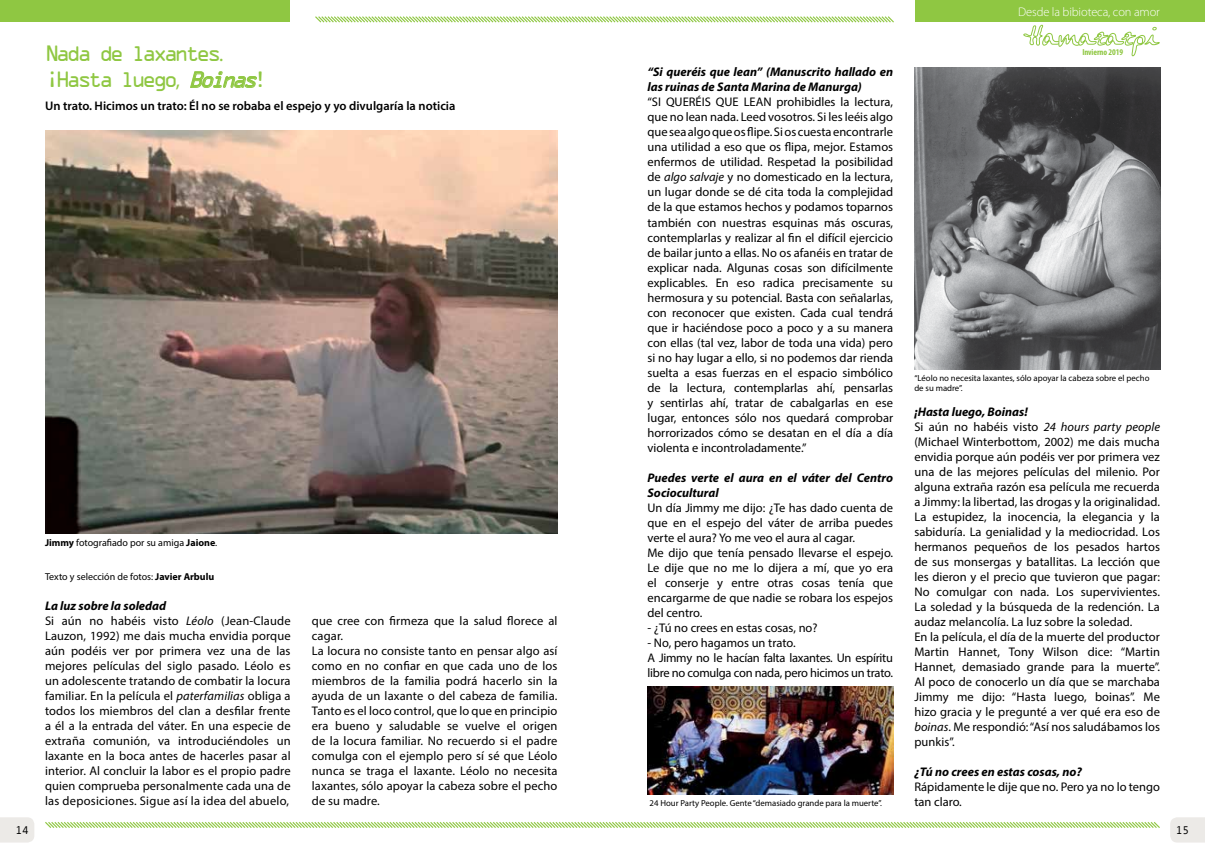
<style>
.page{position:relative;width:1205px;height:851px;background:#fff}
.page>*{position:absolute;margin:0;border:0;box-sizing:border-box;transform-origin:0 0}
.t1{font:20px/26.2px "OCRA Std";letter-spacing:-.18em;color:#8fc742}
.t2{font:12.5px/15px "Myriad Pro";letter-spacing:.005em;color:#000}
.t3{font:italic 700 12.5px/15px "Myriad Pro";color:#000}
.t4{font:12.5px/15px "Myriad Pro";letter-spacing:-.02em;color:#000}
.t5{font:600 12.5px "Myriad Pro";color:#000}
.t6{font:300 12.5px "Myriad Pro";letter-spacing:-.01em;color:#fff}
.t7{font:11.25px "Monotypecom";color:#000}
.t8{font:10px "Myriad Pro";color:#000}
.t9{font:8.75px/10.5px "Myriad Pro";color:#000}
.t10{font:700 condensed 8.75px "Myriad Pro";letter-spacing:-.01em;color:#8fc742}
.s1{font-family:"Myriad Pro"}
.s2{font-style:italic}
.s3{font-weight:700}
.s4{font-weight:700;font-style:italic}
</style>
<div class="page">
<div style="left:0;top:0;width:289px;height:21px;background:#8fc742"></div>
<svg style="left:45px;top:822px;width:1115px;height:6px"></svg>
<svg style="left:315px;top:16px;width:579px;height:7px"></svg>
<svg style="left:1023px;top:25px;width:136px;height:31px"></svg>
<div style="left:915px;top:0;width:290px;height:22px;background:#8fc742"></div>
<svg style="left:1170px;top:817px;width:35px;height:25px"></svg>
<svg style="left:0;top:817px;width:34px;height:25px"></svg>
<svg style="left:190px;top:72px;width:67px;height:16px"></svg>
<img style="left:45px;top:130px;width:512px;height:403px">
<img style="left:914px;top:68px;width:246px;height:301px">
<img style="left:647px;top:686px;width:246px;height:108px">
<h1 class="t1" style="left:45px;top:42px;width:224px">Nada de laxantes<span class="s1">. </span>¡Hasta luego<span class="s1">,</span> <span class="s2">Boinas</span>!</h1>
<p class="t5" style="left:45px;top:98px;width:412px">Un trato. Hicimos un trato: Él no se robaba el espejo y yo divulgaría la noticia</p>
<p class="t8" style="left:45px;top:536px;width:174px"><span class="s3">Jimmy</span> fotografiado por su amiga <span class="s3">Jaione</span>.</p>
<p class="t8" style="left:45px;top:570px;width:171px">Texto y selección de fotos: <span class="s3">Javier Arbulu</span></p>
<p class="t2" style="left:45px;top:598px;width:247px"><span class="s4">La luz sobre la soledad<br></span>Si aún no habéis visto <span class="s2">Léolo</span> (Jean-Claude Lauzon, 1992) me dais mucha envidia porque aún podéis ver por primera vez una de las mejores películas del siglo pasado. Léolo es un adolescente tratando de combatir la locura familiar. En la película el <span class="s2">paterfamilias</span> obliga a todos los miembros del clan a desfilar frente a él a la entrada del váter. En una especie de extraña comunión, va introduciéndoles un laxante en la boca antes de hacerles pasar al interior. Al concluir la labor es el propio padre quien comprueba personalmente cada una de las deposiciones. Sigue así la idea del abuelo,</p>
<p class="t2" style="left:312px;top:613px;width:247px">que cree con firmeza que la salud florece al cagar.<br>La locura no consiste tanto en pensar algo así como en no confiar en que cada uno de los miembros de la familia podrá hacerlo sin la ayuda de un laxante o del cabeza de familia.<br>Tanto es el loco control, que lo que en principio era bueno y saludable se vuelve el origen de la locura familiar. No recuerdo si el padre comulga con el ejemplo pero sí sé que Léolo nunca se traga el laxante. Léolo no necesita laxantes, sólo apoyar la cabeza sobre el pecho de su madre.</p>
<p class="t6" style="left:1018px;top:4px;width:143px">Desde la bibioteca, con amor</p>
<p class="t3" style="left:647px;top:64px;width:247px">“Si queréis que lean” (Manuscrito hallado en las ruinas de Santa Marina de Manurga)</p>
<p class="t2" style="left:647px;top:94px;width:247px;text-align:justify">“SI QUERÉIS QUE LEAN prohibidles la lectura, que no lean nada. Leed vosotros. Si les leéis algo que sea algo que os flipe. Si os cuesta encontrarle una utilidad a eso que os flipa, mejor. Estamos enfermos de utilidad. Respetad la posibilidad de <span class="s2">algo salvaje</span> y no domesticado en la lectura, un lugar donde se dé cita toda la complejidad de la que estamos hechos y podamos toparnos también con nuestras esquinas más oscuras, contemplarlas y realizar al fin el difícil ejercicio de bailar junto a ellas. No os afanéis en tratar de explicar nada. Algunas cosas son difícilmente explicables. En eso radica precisamente su hermosura y su potencial. Basta con señalarlas, con reconocer que existen. Cada cual tendrá que ir haciéndose poco a poco y a su manera con ellas (tal vez, labor de toda una vida) pero si no hay lugar a ello, si no podemos dar rienda suelta a esas fuerzas en el espacio simbólico de la lectura, contemplarlas ahí, pensarlas y sentirlas ahí, tratar de cabalgarlas en ese lugar, entonces sólo nos quedará comprobar horrorizados cómo se desatan en el día a día violenta e incontroladamente.”</p>
<p class="t3" style="left:647px;top:469px;width:247px">Puedes verte el aura en el váter del Centro<br>Sociocultural</p>
<p class="t2" style="left:647px;top:499px;width:247px">Un día Jimmy me dijo: ¿Te has dado cuenta de que en el espejo del váter de arriba puedes verte el aura? Yo me veo el aura al cagar.<br>Me dijo que tenía pensado llevarse el espejo.<br>Le dije que no me lo dijera a mí, que yo era el conserje y entre otras cosas tenía que encargarme de que nadie se robara los espejos del centro.</p>
<p class="t2" style="left:647px;top:619px;width:171px">- ¿Tú no crees en estas cosas, no?</p>
<p class="t4" style="left:647px;top:634px;width:247px">- No, pero hagamos un trato.<br>A Jimmy no le hacían falta laxantes. Un espíritu libre no comulga con nada, pero hicimos un trato.</p>
<p class="t10" style="left:1082px;top:46px;width:42px">Invierno 2019</p>
<p class="t9" style="left:914px;top:372px;width:237px">“Léolo no necesita laxantes, sólo apoyar la cabeza sobre el pecho de su madre”.</p>
<p class="t2" style="left:914px;top:404px;width:247px"><span class="s4">¡Hasta luego, Boinas!<br></span>Si aún no habéis visto <span class="s2">24 hours party people </span>(Michael Winterbottom, 2002) me dais mucha envidia porque aún podéis ver por primera vez una de las mejores películas del milenio. Por alguna extraña razón esa película me recuerda a Jimmy: la libertad, las drogas y la originalidad.<br>La estupidez, la inocencia, la elegancia y la sabiduría. La genialidad y la mediocridad. Los hermanos pequeños de los pesados hartos de sus monsergas y batallitas. La lección que les dieron y el precio que tuvieron que pagar:<br>No comulgar con nada. Los supervivientes.<br>La soledad y la búsqueda de la redención. La audaz melancolía. La luz sobre la soledad.<br>En la película, el día de la muerte del productor Martin Hannet, Tony Wilson dice: “Martin Hannet, demasiado grande para la muerte”.<br>Al poco de conocerlo un día que se marchaba Jimmy me dijo: “Hasta luego, boinas”. Me hizo gracia y le pregunté a ver qué era eso de <span class="s2">boinas</span>. Me respondió: “Así nos saludábamos los punkis”.</p>
<p class="t3" style="left:914px;top:764px;width:169px">¿Tú no crees en estas cosas, no?</p>
<p class="t2" style="left:914px;top:779px;width:247px">Rápidamente le dije que no. Pero ya no lo tengo</p>
<p class="t9" style="left:649px;top:797px;width:234px">24 Hour Party People. Gente “demasiado grande para la muerte”.</p>
<p class="t2" style="left:914px;top:794px;width:49px">tan claro.</p>
<p class="t7" style="left:15px;top:823px;width:15px">14</p>
<p class="t7" style="left:1175px;top:823px;width:15px">15</p>
</div>
